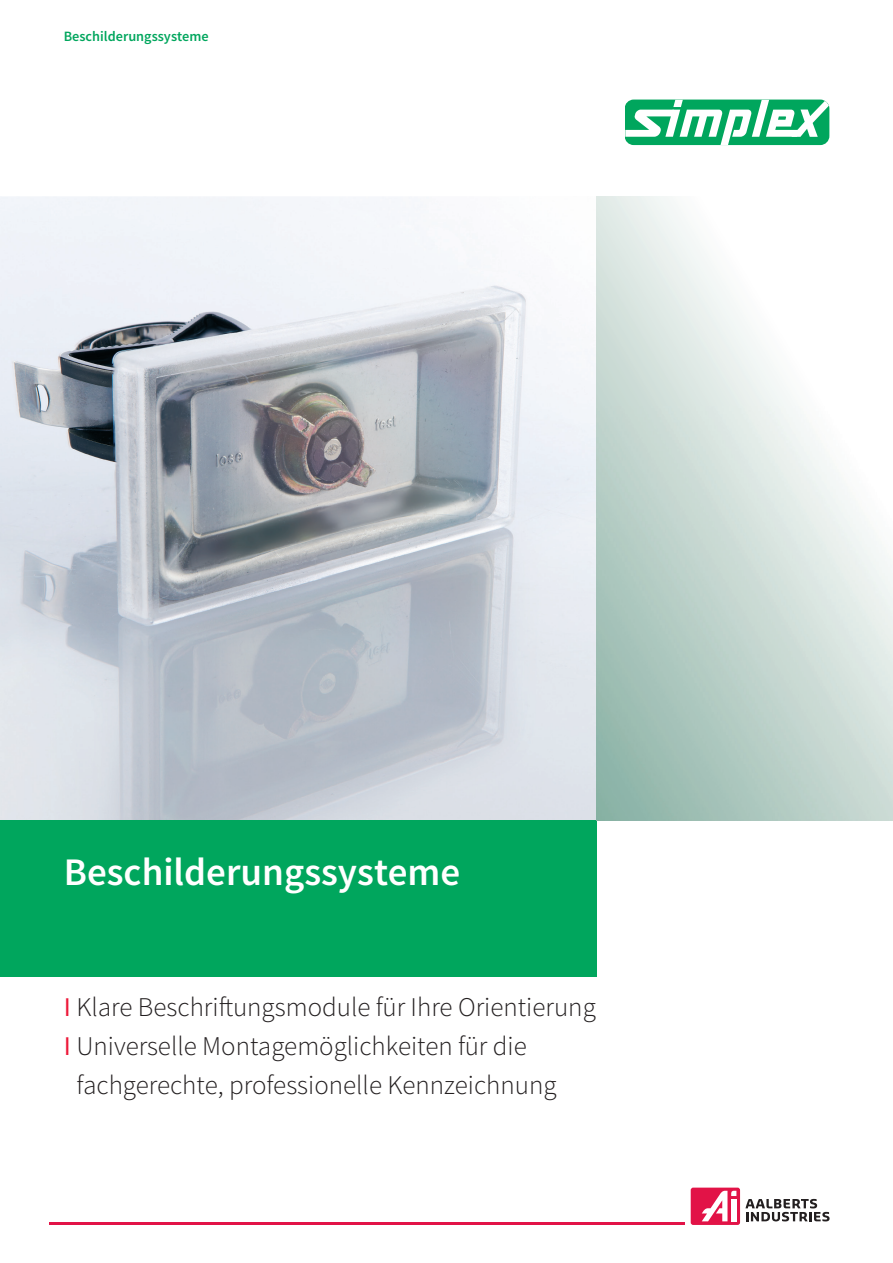
<style>
.page{position:relative;width:893px;height:1263px;background:#fff}
.page>*{position:absolute;margin:0;border:0;box-sizing:border-box;transform-origin:0 0}
.t1{font:600 39px "Source Sans Pro";color:#fff}
.t2{font:300 27px "Source Sans Pro";color:#231f20}
.t3{font:600 14.25px "Source Sans Pro";color:#00a65d}
.s1{font-weight:400;color:#ed1a3a}
</style>
<div class="page">
<img style="left:0;top:196px;width:597px;height:625px">
<div style="left:0;top:821px;width:597px;height:156px;background:#00a65d"></div>
<svg style="left:597px;top:820px;width:296px;height:1px"></svg>
<svg style="left:745px;top:1199px;width:85px;height:22px"></svg>
<div style="left:691px;top:1187px;width:49px;height:38px;background:#e21347;border-radius:2px"></div>
<svg style="left:702px;top:1191px;width:34px;height:30px"></svg>
<hr style="left:49px;top:1222px;width:636px;height:2px;background:#e21347">
<svg style="left:625px;top:100px;width:204px;height:45px"></svg>
<p class="t3" style="left:64px;top:27px;width:146px">Beschilderungssysteme</p>
<h1 class="t1" style="left:64px;top:848px;width:398px">Beschilderungssysteme</h1>
<p class="t2" style="left:64px;top:990px;width:534px"><span class="s1">I</span> Klare Beschriftungsmodule für Ihre Orientierung</p>
<p class="t2" style="left:64px;top:1029px;width:465px"><span class="s1">I</span> Universelle Montagemöglichkeiten für die</p>
<p class="t2" style="left:77px;top:1068px;width:482px">fachgerechte, professionelle Kennzeichnung</p>
</div>
